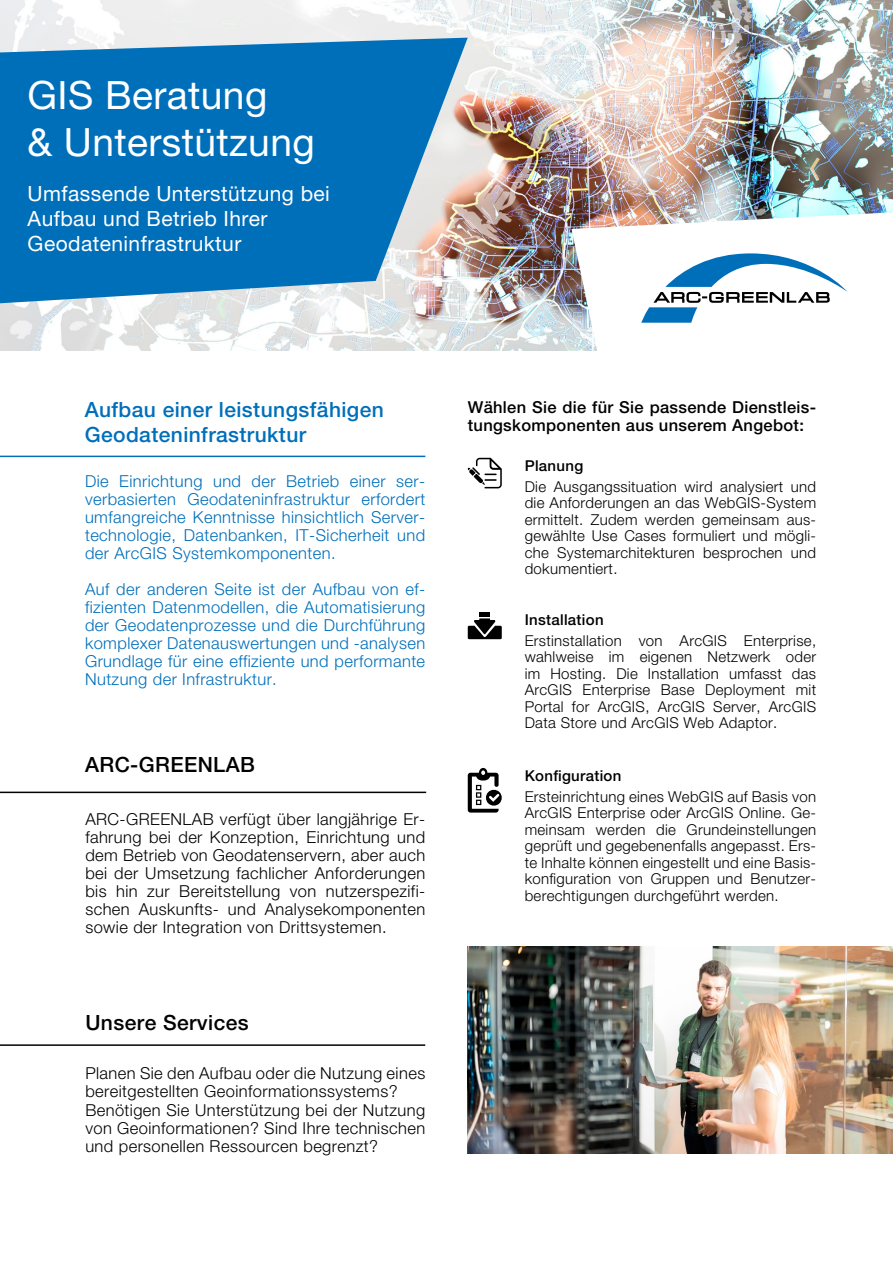
<style>
.page{position:relative;width:893px;height:1263px;background:#fff}
.page>*{position:absolute;margin:0;border:0;box-sizing:border-box;transform-origin:0 0}
.t1{font:39px/46.8px "Helvetica Neue";letter-spacing:.01em;color:#fff}
.t2{font:21px/25.2px "Helvetica Neue";letter-spacing:.02em;color:#fff}
.t3{font:500 21px/25.2px "Helvetica Neue";letter-spacing:.02em;color:#006fba}
.t4{font:500 21px "Helvetica Neue";letter-spacing:.02em;color:#010201}
.t5{font:500 21px "Helvetica Neue";letter-spacing:.02em;color:#000}
.t6{font:300 16.5px/18px "Helvetica Neue";letter-spacing:.025em;color:#000;text-align:justify}
.t7{font:300 16.5px/18px "Helvetica Neue";letter-spacing:.025em;color:#006fba;text-align:justify}
.t8{font:500 16.5px/18px "Helvetica Neue";letter-spacing:.02em;color:#000}
.t9{font:300 15px/16.5px "Helvetica Neue";letter-spacing:.02em;color:#000;text-align:justify}
.t10{font:500 15px "Helvetica Neue";letter-spacing:.02em;color:#000}
</style>
<div class="page">
<hr style="left:0;top:456px;width:425px;height:1px;background:#006fba">
<img style="left:0;top:0;width:893px;height:351px">
<svg style="left:0;top:38px;width:468px;height:265px;background:#2681bf"></svg>
<hr style="left:0;top:792px;width:426px;height:1px;background:#010201">
<hr style="left:0;top:1044px;width:425px;height:2px;background:#010201">
<svg style="left:468px;top:458px;width:34px;height:30px"></svg>
<svg style="left:468px;top:612px;width:34px;height:27px"></svg>
<svg style="left:468px;top:768px;width:34px;height:44px"></svg>
<svg style="left:571px;top:212px;width:322px;height:139px"></svg>
<svg style="left:641px;top:253px;width:206px;height:70px"></svg>
<img style="left:468px;top:946px;width:425px;height:208px">
<h1 class="t1" style="left:28px;top:71px;width:289px">GIS Beratung<br>&amp; Unterstützung</h1>
<h2 class="t2" style="left:28px;top:180px;width:304px">Umfassende Unterstützung bei<br>Aufbau und Betrieb Ihrer<br>Geodateninfrastruktur</h2>
<h2 class="t3" style="left:85px;top:396px;width:301px">Aufbau einer leistungsfähigen<br>Geodateninfrastruktur</h2>
<p class="t7" style="left:85px;top:472px;width:342px">Die Einrichtung und der Betrieb einer ser&shy;verbasierten Geodateninfrastruktur erfordert umfangreiche Kenntnisse hinsichtlich Server&shy;technologie, Datenbanken, IT-Sicherheit und der ArcGIS Systemkomponenten.</p>
<p class="t7" style="left:85px;top:580px;width:342px">Auf der anderen Seite ist der Aufbau von ef&shy;fizienten Datenmodellen, die Automatisierung der Geodatenprozesse und die Durchführung komplexer Datenauswertungen und -analysen Grundlage für eine effiziente und performante Nutzung der Infrastruktur.</p>
<h2 class="t5" style="left:85px;top:752px;width:171px">ARC-GREENLAB</h2>
<p class="t6" style="left:85px;top:810px;width:341px">ARC-GREENLAB verfügt über langjährige Er&shy;fahrung bei der Konzeption, Einrichtung und dem Betrieb von Geodatenservern, aber auch bei der Umsetzung fachlicher Anforderungen bis hin zur Bereitstellung von nutzerspezifi&shy;schen Auskunfts- und Analysekomponenten sowie der Integration von Drittsystemen.</p>
<h2 class="t4" style="left:85px;top:1010px;width:165px">Unsere Services</h2>
<p class="t6" style="left:85px;top:1064px;width:341px;text-align:left">Planen Sie den Aufbau oder die Nutzung eines bereitgestellten Geoinformationssystems?<br>Benötigen Sie Unterstützung bei der Nutzung von Geoinformationen? Sind Ihre technischen und personellen Ressourcen begrenzt?</p>
<p class="t8" style="left:468px;top:398px;width:350px">Wählen Sie die für Sie passende Dienstleis&shy;tungskomponenten aus unserem Angebot:</p>
<p class="t10" style="left:525px;top:456px;width:60px">Planung</p>
<p class="t9" style="left:525px;top:478px;width:293px">Die Ausgangssituation wird analysiert und die Anforderungen an das WebGIS-System ermittelt. Zudem werden gemeinsam aus&shy;gewählte Use Cases formuliert und mögli&shy;che Systemarchitekturen besprochen und dokumentiert.</p>
<p class="t10" style="left:525px;top:611px;width:80px">Installation</p>
<p class="t9" style="left:525px;top:632px;width:293px">Erstinstallation von ArcGIS Enterprise, wahlweise im eigenen Netzwerk oder im Hosting. Die Installation umfasst das ArcGIS Enterprise Base Deployment mit Portal for ArcGIS, ArcGIS Server, ArcGIS Data Store und ArcGIS Web Adaptor.</p>
<p class="t10" style="left:525px;top:767px;width:98px">Konfiguration</p>
<p class="t9" style="left:525px;top:788px;width:293px">Ersteinrichtung eines WebGIS auf Basis von ArcGIS Enterprise oder ArcGIS Online. Ge&shy;meinsam werden die Grundeinstellungen geprüft und gegebenenfalls angepasst. Ers&shy;te Inhalte können eingestellt und eine Basis&shy;konfiguration von Gruppen und Benutzer&shy;berechtigungen durchgeführt werden.</p>
</div>
